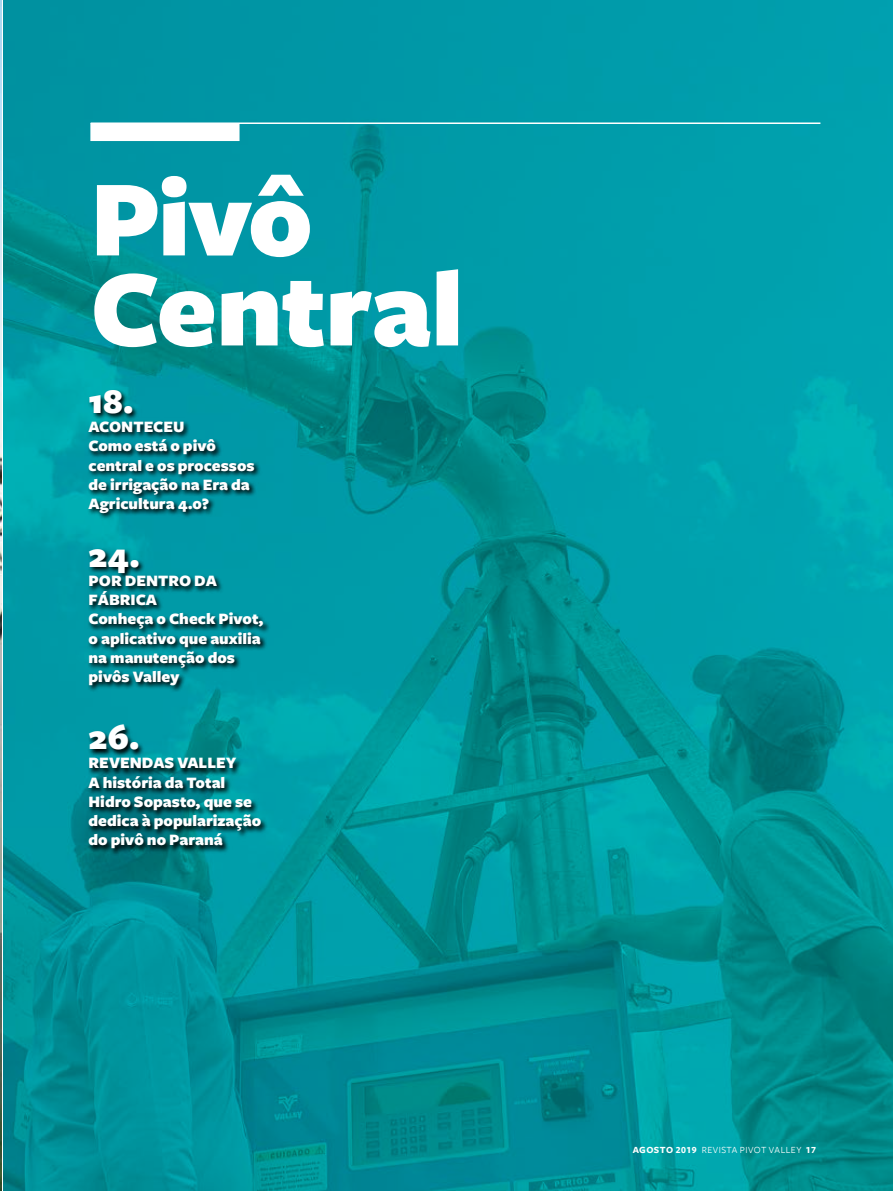
<style>
.page{position:relative;width:893px;height:1191px;background:#fff}
.page>*{position:absolute;margin:0;border:0;box-sizing:border-box;transform-origin:0 0}
.t1{font:900 112.5px/90px "Freight Sans";letter-spacing:-.01em;color:#fff}
.t2{font:900 36px "Freight Sans";color:#fff}
.t3{font:900 16.5px/19.2px "Freight Sans";color:#fff}
.t4{font:9.75px "Freight Sans";letter-spacing:.05em;color:#fff}
.t5{font:9.75px "Freight Sans Bold SC";color:#fff}
.s1{font-family:"Freight Sans Bold SC"}
</style>
<div class="page">
<img style="left:0;top:0;width:2px;height:1191px">
<img style="left:4px;top:0;width:889px;height:1191px">
<div style="left:90px;top:123px;width:150px;height:18px;background:#fff"></div>
<hr style="left:91px;top:122px;width:729px;height:2px;background:#fff">
<svg style="left:87px;top:389px;width:184px;height:467px;background:#007d86"></svg>
<h1 class="t1" style="left:90px;top:179px;width:374px">Pivô<br>Central</h1>
<h2 class="t2" style="left:89px;top:382px;width:47px">18.</h2>
<p class="t3" style="left:89px;top:418px;width:168px">Aconteceu<br>Como está o pivô central e os processos de irrigação na Era da<br>Agricultura 4.0?</p>
<h2 class="t2" style="left:89px;top:536px;width:53px">24.</h2>
<p class="t3" style="left:89px;top:571px;width:177px">POR DENTRO DA<br>FÁBRICA<br>Conheça o Check Pivot, o aplicativo que auxilia na manutenção dos pivôs Valley</p>
<h2 class="t2" style="left:89px;top:718px;width:53px">26.</h2>
<p class="t3" style="left:89px;top:754px;width:174px">REVENDAS VALLEY<br>A história da Total<br>Hidro Sopasto, que se dedica à popularização do pivô no Paraná</p>
<p class="t5" style="left:633px;top:1144px;width:8px">AGOSTO</p>
<p class="t4" style="left:676px;top:1144px;width:38px"><span class="s1">2019</span> REVISTA</p>
<p class="t4" style="left:740px;top:1144px;width:12px">PIVOT</p>
<p class="t4" style="left:769px;top:1144px;width:48px">VALLEY <span class="s1">17</span></p>
</div>
